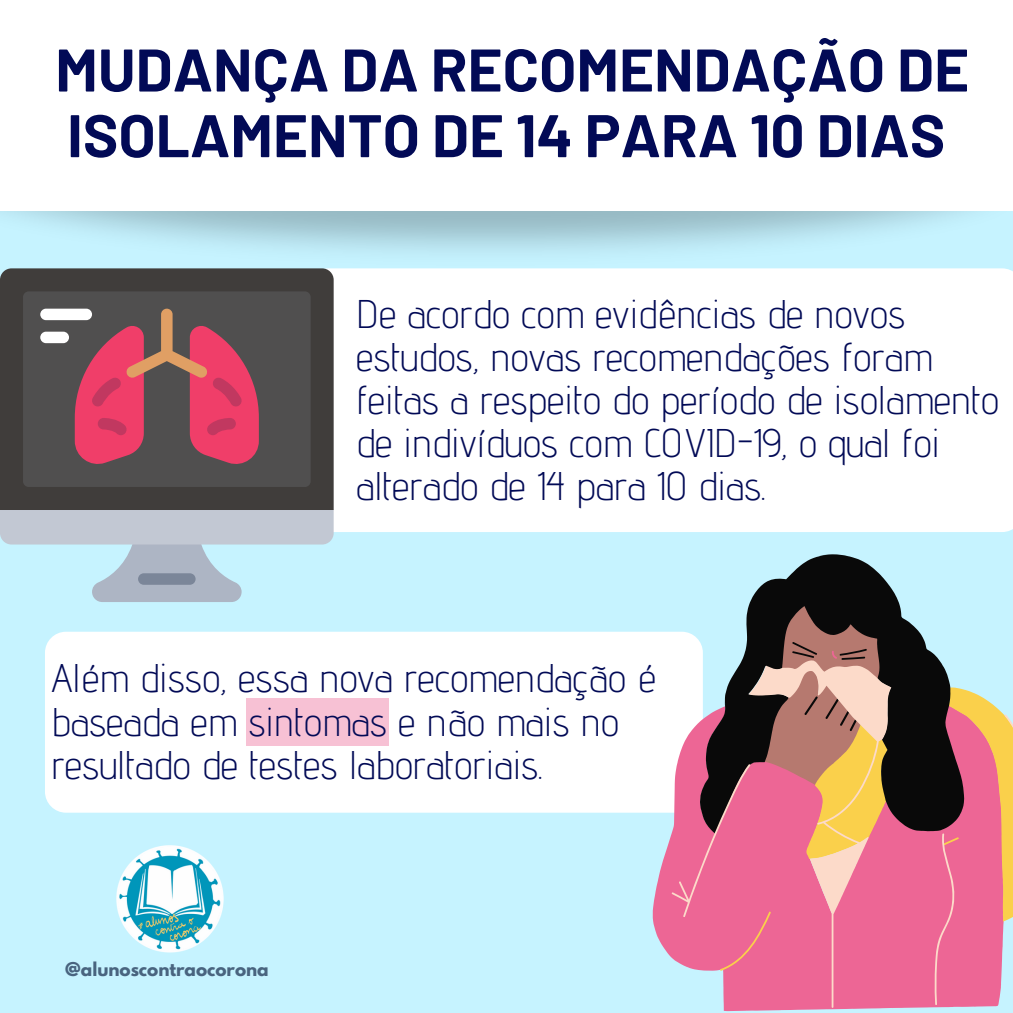
<style>
.page{position:relative;width:1013px;height:1013px;background:#fff}
.page>*{position:absolute;margin:0;border:0;box-sizing:border-box;transform-origin:0 0}
.t1{font:700 60px/65.6px "Barlow";color:#020a56}
.t2{font:300 40px/43.1px "Advent Pro";color:#020a56}
.t3{font:700 16.88px "League Spartan";color:#49647f}
</style>
<div class="page">
<div style="left:0;top:0;width:1012px;height:1012px;background:#c6f3ff"></div>
<div style="left:334px;top:321px;width:678px;height:211px;background:#fff"></div>
<svg style="left:0;top:510px;width:334px;height:92px"></svg>
<div style="left:0;top:321px;width:334px;height:189px;background:#403d3b"></div>
<div style="left:23px;top:291px;width:288px;height:196px;background:#504f4f;border-radius:6px"></div>
<div style="left:138px;top:573px;width:58px;height:12px;background:#7b8699;border-radius:6px"></div>
<div style="left:40px;top:332px;width:29px;height:11px;background:#fff;border-radius:6px"></div>
<svg style="left:75px;top:321px;width:184px;height:143px"></svg>
<img style="left:116px;top:845px;width:108px;height:108px">
<div style="left:45px;top:631px;width:658px;height:181px;background:#fff;border-radius:21px"></div>
<svg style="left:652px;top:812px;width:236px;height:199px"></svg>
<svg style="left:699px;top:554px;width:240px;height:106px"></svg>
<svg style="left:671px;top:660px;width:341px;height:348px;background:#c67582"></svg>
<img style="left:0;top:211px;width:1012px;height:110px">
<div style="left:0;top:0;width:1012px;height:211px;background:#fff"></div>
<div style="left:246px;top:698px;width:142px;height:48px;background:#f7c1d4"></div>
<h1 class="t1" style="left:55px;top:35px;width:915px">MUDANÇA DA RECOMENDAÇÃO DE<br>ISOLAMENTO DE 14 PARA 10 DIAS</h1>
<p class="t2" style="left:356px;top:291px;width:644px">De acordo com evidências de novos estudos, novas recomendações foram feitas a respeito do período de isolamento de indivíduos com COVID-19, o qual foi alterado de 14 para 10 dias.</p>
<p class="t2" style="left:51px;top:656px;width:606px">Além disso, essa nova recomendação é baseada em sintomas e não mais no resultado de testes laboratoriais.</p>
<p class="t3" style="left:65px;top:960px;width:205px">@alunoscontraocorona</p>
</div>
